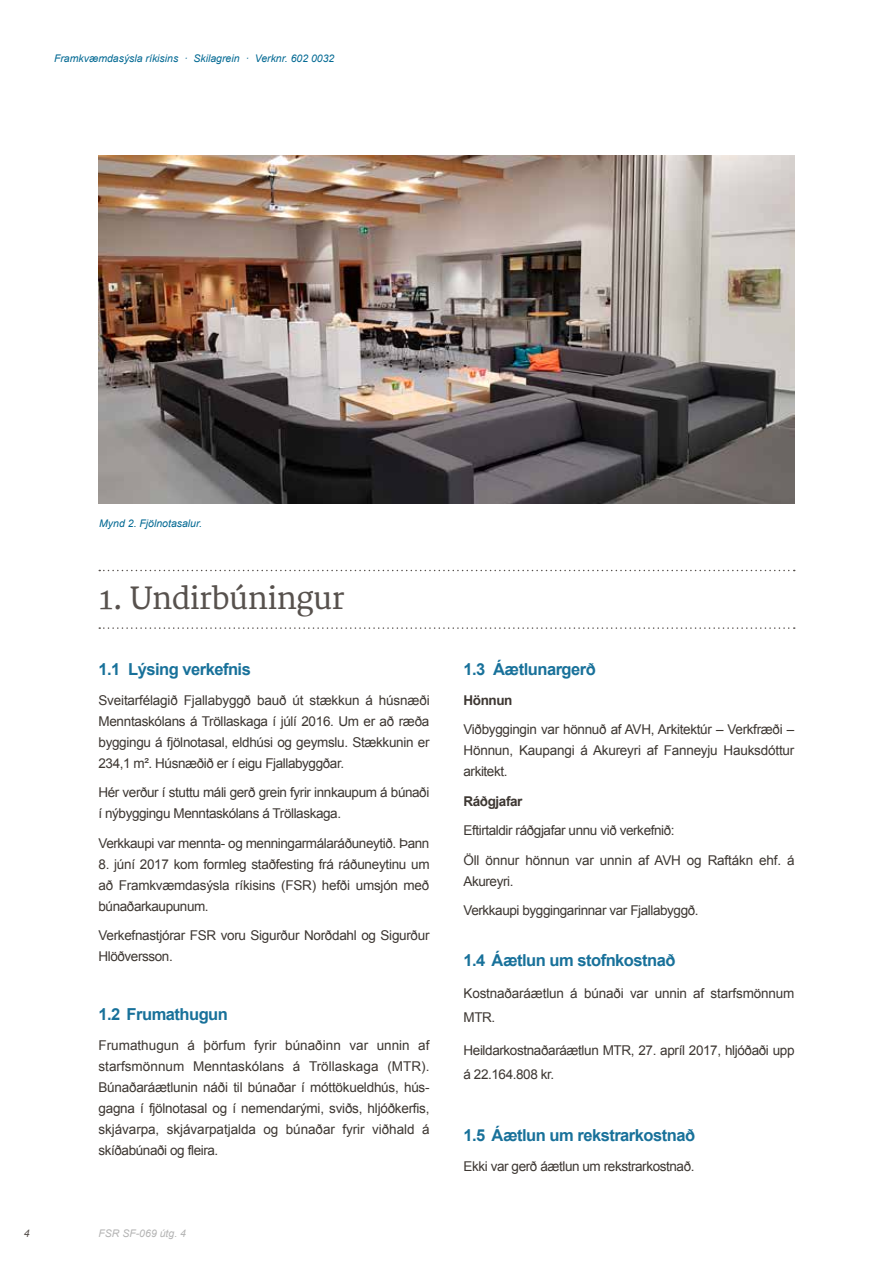
<style>
.page{position:relative;width:893px;height:1263px;background:#fff}
.page>*{position:absolute;margin:0;border:0;box-sizing:border-box;transform-origin:0 0}
.t1{font:30px "Merriweather";color:#57514d}
.t2{font:700 16.5px "Arial";letter-spacing:-.03em;color:#18719a}
.t3{font:13.5px/21px "Arial";letter-spacing:-.03em;color:#3d3732}
.t4{font:13.5px/24px "Arial";letter-spacing:-.01em;color:#3d3732}
.t5{font:700 13.5px "Arial";letter-spacing:-.03em;color:#3d3732}
.t6{font:italic 10.5px "Arial";color:#006892}
.t7{font:italic 10.5px "Arial";color:#b4b4b4}
.t8{font:italic 10.5px "Arial";color:#57514d}
</style>
<div class="page">
<svg style="left:99px;top:627px;width:696px;height:2px"></svg>
<svg style="left:99px;top:570px;width:696px;height:1px"></svg>
<img style="left:98px;top:155px;width:696px;height:349px">
<p class="t6" style="left:54px;top:51px;width:282px">Framkvæmdasýsla ríkisins · Skilagrein · Verknr. 602 0032</p>
<p class="t8" style="left:24px;top:1227px;width:7px">4</p>
<p class="t6" style="left:99px;top:516px;width:104px">Mynd 2. Fjölnotasalur.</p>
<h1 class="t1" style="left:99px;top:573px;width:247px">1. Undirbúningur</h1>
<p class="t2" style="left:98px;top:658px;width:154px">1.1 Lýsing verkefnis</p>
<p class="t3" style="left:98px;top:689px;width:333px;text-align:justify">Sveitarfélagið Fjallabyggð bauð út stækkun á húsnæði Menntaskólans á Tröllaskaga í júlí 2016. Um er að ræða byggingu á fjölnotasal, eldhúsi og geymslu. Stækkunin er 234,1 m². Húsnæðið er í eigu Fjallabyggðar.</p>
<p class="t3" style="left:98px;top:782px;width:332px">Hér verður í stuttu máli gerð grein fyrir innkaupum á búnaði í nýbyggingu Menntaskólans á Tröllaskaga.</p>
<p class="t3" style="left:98px;top:832px;width:332px">Verkkaupi var mennta- og menningarmálaráðuneytið. Þann</p>
<p class="t3" style="left:98px;top:853px;width:333px;text-align:justify">8. júní 2017 kom formleg staðfesting frá ráðuneytinu um að Framkvæmdasýsla ríkisins (FSR) hefði umsjón með búnaðarkaupunum.</p>
<p class="t3" style="left:98px;top:925px;width:333px">Verkefnastjórar FSR voru Sigurður Norðdahl og Sigurður<br>Hlöðversson.</p>
<p class="t2" style="left:98px;top:1003px;width:131px">1.2 Frumathugun</p>
<p class="t3" style="left:98px;top:1034px;width:333px;text-align:justify">Frumathugun á þörfum fyrir búnaðinn var unnin af starfsmönnum Menntaskólans á Tröllaskaga (MTR).<br>Búnaðaráætlunin náði til búnaðar í móttökueldhús, hús&shy;gagna í fjölnotasal og í nemendarými, sviðs, hljóðkerfis, skjávarpa, skjávarpatjalda og búnaðar fyrir viðhald á skíðabúnaði og fleira.</p>
<p class="t7" style="left:98px;top:1227px;width:89px">FSR SF-069 útg. 4</p>
<p class="t2" style="left:463px;top:658px;width:134px">1.3 Áætlunargerð</p>
<p class="t5" style="left:463px;top:691px;width:50px">Hönnun</p>
<p class="t3" style="left:463px;top:719px;width:332px;text-align:justify">Viðbyggingin var hönnuð af AVH, Arkitektúr – Verkfræði – Hönnun, Kaupangi á Akureyri af Fanneyju Hauksdóttur arkitekt.</p>
<p class="t5" style="left:463px;top:792px;width:61px">Ráðgjafar</p>
<p class="t3" style="left:463px;top:816px;width:333px;line-height:29.5px">Eftirtaldir ráðgjafar unnu við verkefnið:<br>Öll önnur hönnun var unnin af AVH og Raftákn ehf. á</p>
<p class="t3" style="left:463px;top:866px;width:237px;line-height:29.5px">Akureyri.<br>Verkkaupi byggingarinnar var Fjallabyggð.</p>
<p class="t2" style="left:463px;top:949px;width:214px">1.4 Áætlun um stofnkostnað</p>
<p class="t4" style="left:463px;top:981px;width:332px">Kostnaðaráætlun á búnaði var unnin af starfsmönnum<br>MTR.</p>
<p class="t3" style="left:463px;top:1038px;width:333px;line-height:24px">Heildarkostnaðaráætlun MTR, 27. apríl 2017, hljóðaði upp á 22.164.808 kr.</p>
<p class="t2" style="left:463px;top:1124px;width:233px">1.5 Áætlun um rekstrarkostnað</p>
<p class="t3" style="left:463px;top:1155px;width:233px">Ekki var gerð áætlun um rekstrarkostnað.</p>
</div>
